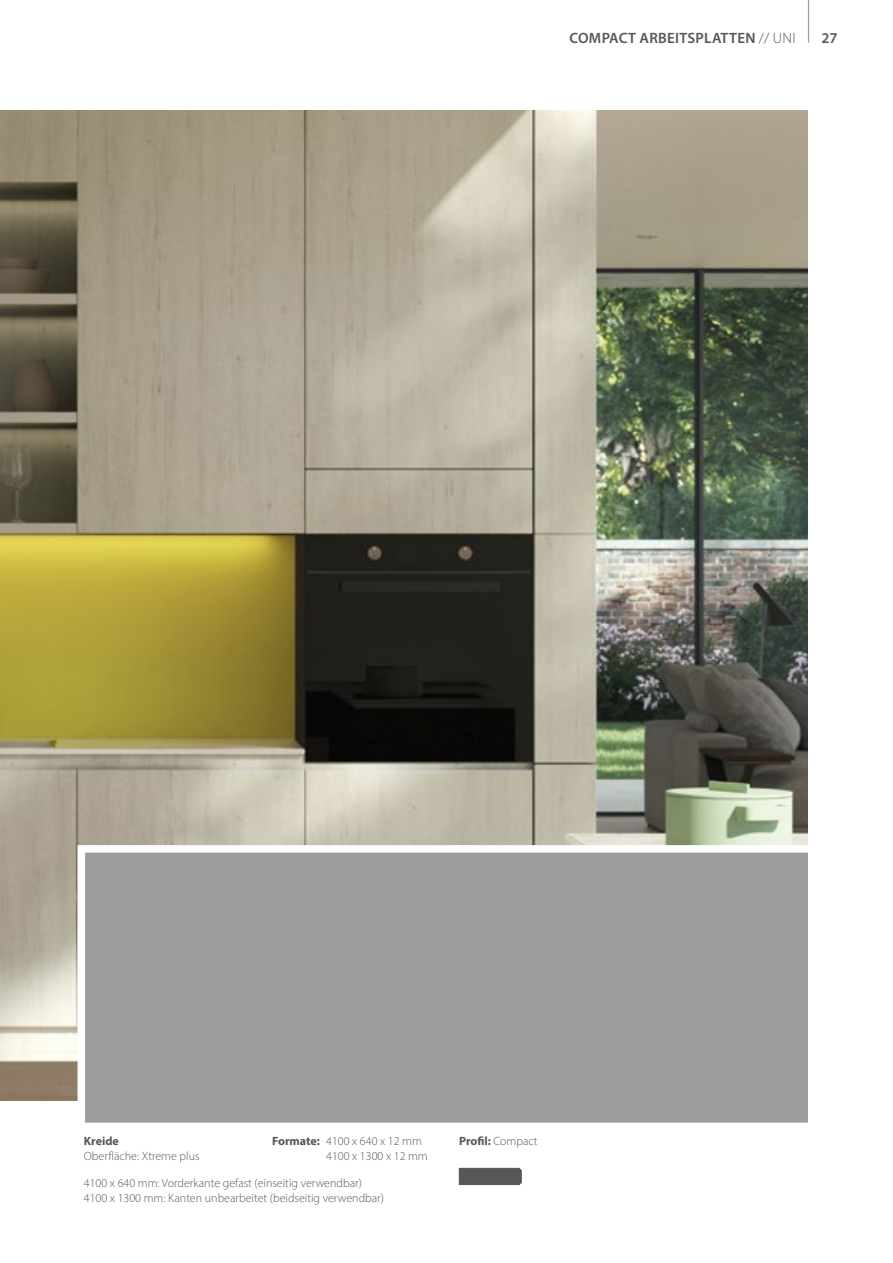
<style>
.page{position:relative;width:893px;height:1263px;background:#fff}
.page>*{position:absolute;margin:0;border:0;box-sizing:border-box;transform-origin:0 0}
.t1{font:600 15px "Myriad Pro";letter-spacing:.02em;color:#575756}
.t2{font:300 12px/14.4px "Myriad Pro";color:#575756}
.t3{font:700 12px "Myriad Pro";color:#575756}
.s1{font-weight:300}
.s2{font-weight:700}
</style>
<div class="page">
<img style="left:0;top:110px;width:808px;height:990px">
<div style="left:74px;top:841px;width:734px;height:282px;background:#9d9d9c"></div>
<svg style="left:459px;top:1168px;width:63px;height:17px"></svg>
<hr style="left:808px;top:0;width:1px;height:43px;background:#9d9d9c">
<p class="t1" style="left:569px;top:28px;width:228px">COMPACT ARBEITSPLATTEN <span class="s1">// UNI</span></p>
<p class="t1" style="left:821px;top:28px;width:18px">27</p>
<p class="t2" style="left:326px;top:1134px;width:103px;text-indent:-54px"><span class="s2">Formate:</span> 4100 x 640 x 12 mm<br>4100 x 1300 x 12 mm</p>
<p class="t3" style="left:459px;top:1133px;width:80px">Profil: <span class="s1">Compact</span></p>
<p class="t2" style="left:84px;top:1176px;width:302px">4100 x 640 mm: Vorderkante gefast (einseitig verwendbar)<br>4100 x 1300 mm: Kanten unbearbeitet (beidseitig verwendbar)</p>
<p class="t3" style="left:84px;top:1133px;width:36px">Kreide</p>
<p class="t2" style="left:84px;top:1148px;width:117px">Oberfläche: Xtreme plus</p>
</div>
